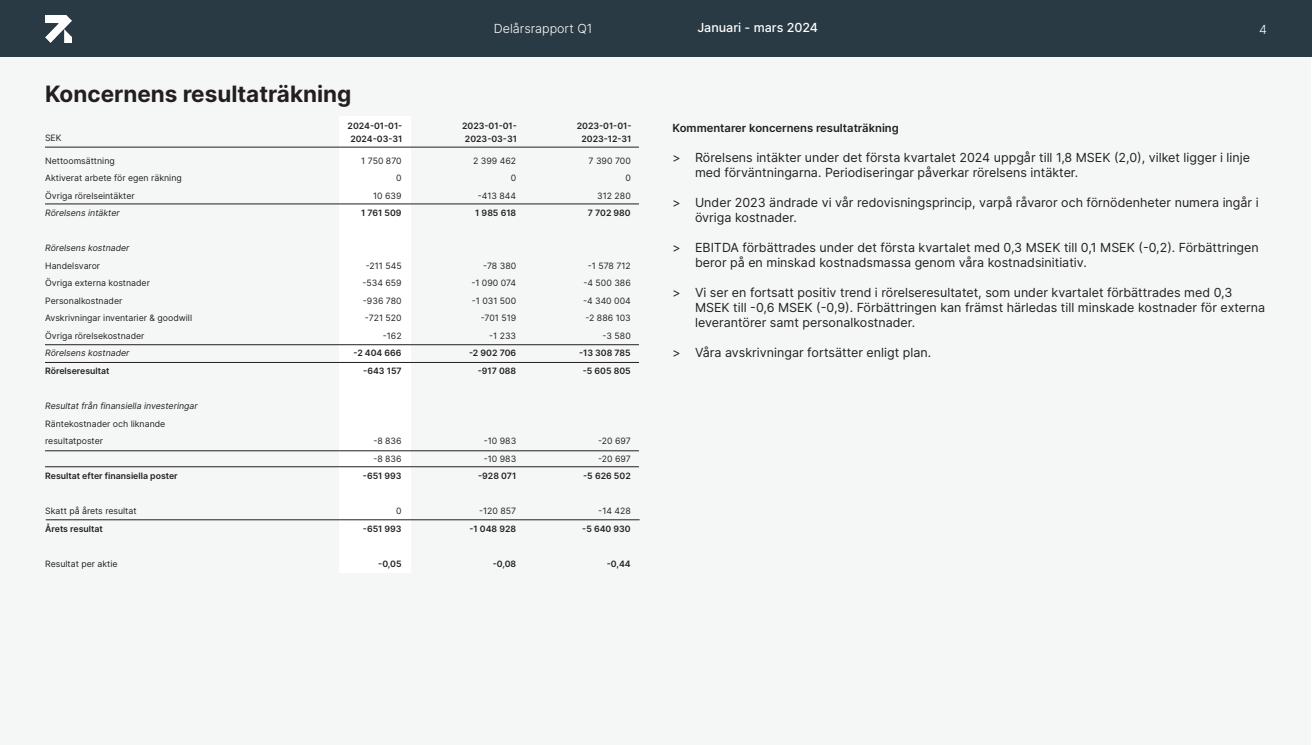
<style>
.page{position:relative;width:1312px;height:745px;background:#fff}
.page>*{position:absolute;margin:0;border:0;box-sizing:border-box;transform-origin:0 0}
.t1{font:700 22.5px "Inter";color:#231f20}
.t2{font:12.5px/15px "Inter";color:#231f20}
.t3{font:300 12.5px "Inter";color:#fff}
.t4{font:500 12.5px "Inter";color:#fff}
.t5{font:600 11.25px "Inter";color:#231f20}
.t6{font:8.75px/17.5px "Inter";color:#231f20}
.t7{font:600 8.75px "Inter";color:#231f20}
.t8{font:italic 8.75px "Inter";color:#231f20}
</style>
<div class="page">
<div style="left:1px;top:1px;width:1309px;height:742px;background:#f5f7f7"></div>
<div style="left:339px;top:116px;width:71px;height:456px;background:#fff"></div>
<div style="left:0;top:0;width:1311px;height:57px;background:#293a44"></div>
<hr style="left:45px;top:203px;width:594px;height:1px;background:#231f20">
<hr style="left:45px;top:344px;width:594px;height:1px;background:#231f20">
<hr style="left:45px;top:362px;width:594px;height:1px;background:#231f20">
<hr style="left:45px;top:450px;width:594px;height:1px;background:#231f20">
<hr style="left:45px;top:466px;width:594px;height:1px;background:#231f20">
<hr style="left:46px;top:519px;width:593px;height:1px;background:#231f20">
<img style="left:45px;top:16px;width:27px;height:27px">
<hr style="left:45px;top:147px;width:594px;height:1px;background:#231f20">
<p class="t1" style="left:45px;top:76px;width:308px">Koncernens resultaträkning</p>
<p class="t6" style="left:45px;top:129px;width:18px">SEK</p>
<p class="t6" style="left:45px;top:151px;width:71px">Nettoomsättning</p>
<p class="t6" style="left:45px;top:169px;width:138px">Aktiverat arbete för egen räkning</p>
<p class="t6" style="left:45px;top:186px;width:91px">Övriga rörelseintäkter</p>
<p class="t8" style="left:45px;top:206px;width:76px">Rörelsens intäkter</p>
<p class="t8" style="left:45px;top:241px;width:86px">Rörelsens kostnader</p>
<p class="t6" style="left:45px;top:256px;width:56px">Handelsvaror</p>
<p class="t6" style="left:45px;top:274px;width:106px">Övriga externa kostnader</p>
<p class="t6" style="left:45px;top:291px;width:79px">Personalkostnader</p>
<p class="t6" style="left:45px;top:309px;width:148px">Avskrivningar inventarier &amp; goodwill</p>
<p class="t6" style="left:45px;top:326px;width:101px">Övriga rörelsekostnader</p>
<p class="t8" style="left:45px;top:346px;width:86px">Rörelsens kostnader</p>
<p class="t7" style="left:45px;top:364px;width:66px">Rörelseresultat</p>
<p class="t8" style="left:45px;top:399px;width:154px">Resultat från finansiella investeringar</p>
<p class="t6" style="left:45px;top:414px;width:122px">Räntekostnader och liknande resultatposter</p>
<p class="t7" style="left:45px;top:469px;width:134px">Resultat efter finansiella poster</p>
<p class="t6" style="left:45px;top:501px;width:93px">Skatt på årets resultat</p>
<p class="t7" style="left:45px;top:521px;width:59px">Årets resultat</p>
<p class="t6" style="left:45px;top:554px;width:74px">Resultat per aktie</p>
<p class="t7" style="left:347px;top:119px;width:56px">2024-01-01-</p>
<p class="t7" style="left:350px;top:132px;width:53px">2024-03-31</p>
<p class="t6" style="left:361px;top:151px;width:42px">1 750 870</p>
<p class="t6" style="left:396px;top:169px;width:7px">0</p>
<p class="t6" style="left:373px;top:186px;width:30px">10 639</p>
<p class="t7" style="left:361px;top:206px;width:42px">1 761 509</p>
<p class="t6" style="left:366px;top:256px;width:37px">-211 545</p>
<p class="t6" style="left:362px;top:274px;width:41px">-534 659</p>
<p class="t6" style="left:363px;top:291px;width:40px">-936 780</p>
<p class="t6" style="left:365px;top:309px;width:38px">-721 520</p>
<p class="t6" style="left:383px;top:326px;width:20px">-162</p>
<p class="t7" style="left:353px;top:346px;width:50px">-2 404 666</p>
<p class="t7" style="left:363px;top:364px;width:40px">-643 157</p>
<p class="t6" style="left:373px;top:431px;width:30px">-8 836</p>
<p class="t6" style="left:373px;top:449px;width:30px">-8 836</p>
<p class="t7" style="left:363px;top:469px;width:40px">-651 993</p>
<p class="t6" style="left:396px;top:501px;width:7px">0</p>
<p class="t7" style="left:363px;top:521px;width:40px">-651 993</p>
<p class="t7" style="left:378px;top:556px;width:25px">-0,05</p>
<p class="t3" style="left:493px;top:19px;width:100px">Delårsrapport Q1</p>
<p class="t4" style="left:697px;top:19px;width:122px">Januari - mars 2024</p>
<p class="t3" style="left:1258px;top:20px;width:9px">4</p>
<p class="t7" style="left:462px;top:119px;width:56px">2023-01-01-</p>
<p class="t7" style="left:465px;top:132px;width:53px">2023-03-31</p>
<p class="t6" style="left:473px;top:151px;width:45px">2 399 462</p>
<p class="t6" style="left:510px;top:169px;width:7px">0</p>
<p class="t6" style="left:478px;top:186px;width:40px">-413 844</p>
<p class="t7" style="left:475px;top:206px;width:42px">1 985 618</p>
<p class="t6" style="left:483px;top:256px;width:34px">-78 380</p>
<p class="t6" style="left:471px;top:274px;width:46px">-1 090 074</p>
<p class="t6" style="left:471px;top:291px;width:46px">-1 031 500</p>
<p class="t6" style="left:480px;top:309px;width:37px">-701 519</p>
<p class="t6" style="left:489px;top:326px;width:28px">-1 233</p>
<p class="t7" style="left:469px;top:346px;width:49px">-2 902 706</p>
<p class="t7" style="left:477px;top:364px;width:40px">-917 088</p>
<p class="t6" style="left:483px;top:431px;width:34px">-10 983</p>
<p class="t6" style="left:483px;top:449px;width:34px">-10 983</p>
<p class="t7" style="left:478px;top:469px;width:40px">-928 071</p>
<p class="t6" style="left:479px;top:501px;width:39px">-120 857</p>
<p class="t7" style="left:469px;top:521px;width:48px">-1 048 928</p>
<p class="t7" style="left:492px;top:556px;width:25px">-0,08</p>
<p class="t7" style="left:576px;top:119px;width:56px">2023-01-01-</p>
<p class="t7" style="left:581px;top:132px;width:52px">2023-12-31</p>
<p class="t6" style="left:588px;top:151px;width:44px">7 390 700</p>
<p class="t6" style="left:625px;top:169px;width:7px">0</p>
<p class="t6" style="left:597px;top:186px;width:35px">312 280</p>
<p class="t7" style="left:587px;top:206px;width:44px">7 702 980</p>
<p class="t6" style="left:587px;top:256px;width:44px">-1 578 712</p>
<p class="t6" style="left:583px;top:274px;width:49px">-4 500 386</p>
<p class="t6" style="left:583px;top:291px;width:49px">-4 340 004</p>
<p class="t6" style="left:585px;top:309px;width:47px">-2 886 103</p>
<p class="t6" style="left:602px;top:326px;width:30px">-3 580</p>
<p class="t7" style="left:579px;top:346px;width:53px">-13 308 785</p>
<p class="t7" style="left:582px;top:364px;width:50px">-5 605 805</p>
<p class="t6" style="left:598px;top:431px;width:34px">-20 697</p>
<p class="t6" style="left:598px;top:449px;width:34px">-20 697</p>
<p class="t7" style="left:583px;top:469px;width:49px">-5 626 502</p>
<p class="t6" style="left:598px;top:501px;width:34px">-14 428</p>
<p class="t7" style="left:582px;top:521px;width:50px">-5 640 930</p>
<p class="t7" style="left:606px;top:556px;width:25px">-0,44</p>
<p class="t5" style="left:672px;top:119px;width:228px">Kommentarer koncernens resultaträkning</p>
<p class="t2" style="left:695px;top:149px;width:556px;text-indent:-22px">&gt; Rörelsens intäkter under det första kvartalet 2024 uppgår till 1,8 MSEK (2,0), vilket ligger i linje med förväntningarna. Periodiseringar påverkar rörelsens intäkter.</p>
<p class="t2" style="left:695px;top:194px;width:565px;text-indent:-22px">&gt; Under 2023 ändrade vi vår redovisningsprincip, varpå råvaror och förnödenheter numera ingår i övriga kostnader.</p>
<p class="t2" style="left:695px;top:239px;width:565px;text-indent:-22px">&gt; EBITDA förbättrades under det första kvartalet med 0,3 MSEK till 0,1 MSEK (-0,2). Förbättringen beror på en minskad kostnadsmassa genom våra kostnadsinitiativ.</p>
<p class="t2" style="left:695px;top:284px;width:571px;text-indent:-22px">&gt; Vi ser en fortsatt positiv trend i rörelseresultatet, som under kvartalet förbättrades med 0,3<br>MSEK till -0,6 MSEK (-0,9). Förbättringen kan främst härledas till minskade kostnader för externa leverantörer samt personalkostnader.</p>
<p class="t2" style="left:672px;top:344px;width:260px">&gt; Våra avskrivningar fortsätter enligt plan.</p>
</div>
